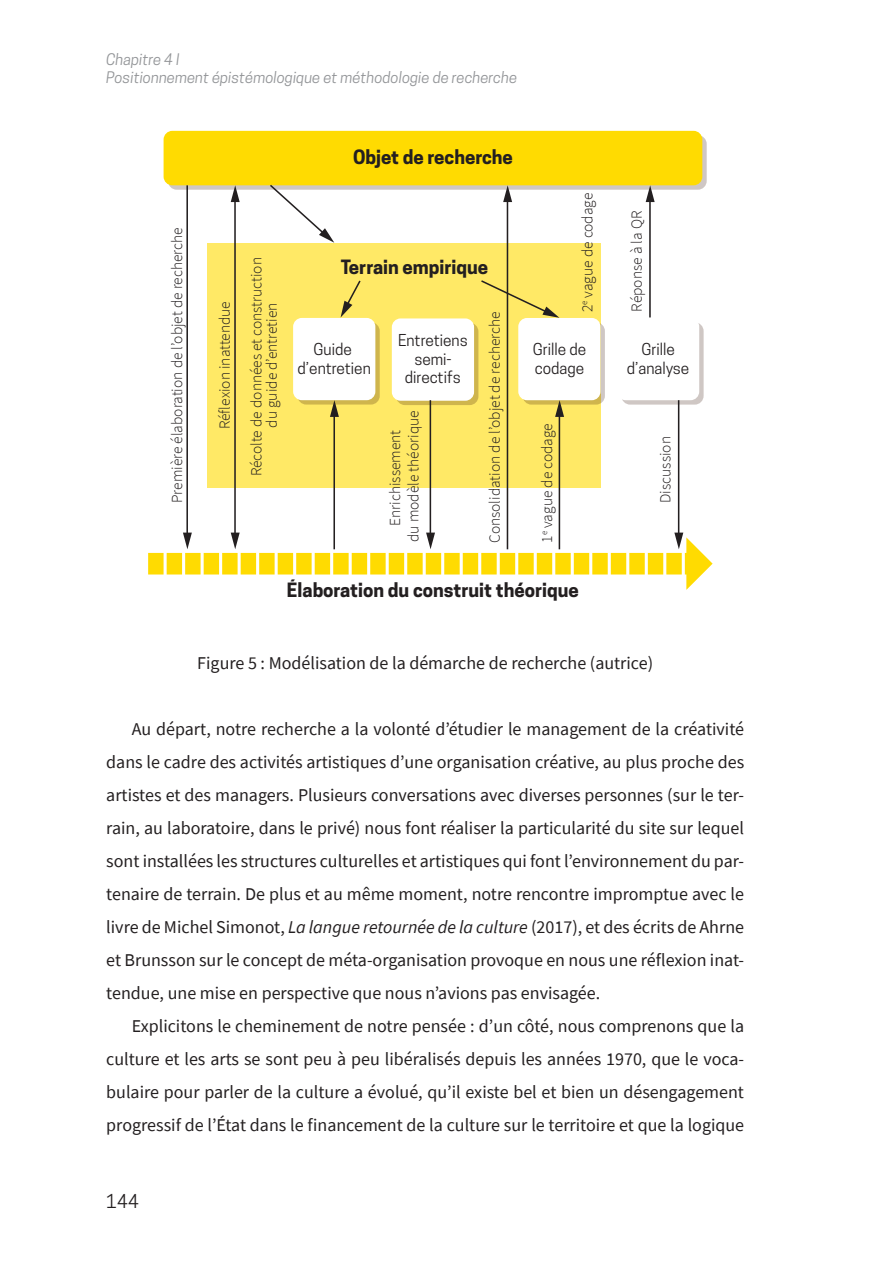
<style>
.page{position:relative;width:893px;height:1263px;background:#fff}
.page>*{position:absolute;margin:0;border:0;box-sizing:border-box;transform-origin:0 0}
.t1{font:700 18.45px "Cooper Hewitt";color:#231f20}
.Texte{font:18px/33px "Source Sans Pro";color:#231f20;text-align:justify}
.Heading_7{font:18px "Source Sans Pro";color:#231f20}
.t2{font:18px "Cooper Hewitt";color:#231f20}
.t3{font:300 15.45px/31.3px "Source Sans Pro";color:#231f20;text-align:center}
.t4{font:15.45px/18.5px "Cooper Hewitt";color:#231f20;text-align:center}
.t5{font:italic 15px/18px "Cooper Hewitt";color:#939598}
.s1{font-style:italic}
</style>
<div class="page">
<div style="left:207px;top:243px;width:393px;height:245px;background:#ffe966"></div>
<svg style="left:297px;top:322px;width:83px;height:83px"></svg>
<div style="left:293px;top:318px;width:82px;height:82px;background:#fff;border-radius:9px"></div>
<div style="left:396px;top:323px;width:82px;height:82px;background:linear-gradient(to right,#cfb54c,#cfb64f);border-radius:9px"></div>
<div style="left:392px;top:318px;width:82px;height:83px;background:#fff;border-radius:9px"></div>
<svg style="left:523px;top:322px;width:82px;height:83px"></svg>
<div style="left:518px;top:318px;width:82px;height:82px;background:#fff;border-radius:9px"></div>
<svg style="left:621px;top:322px;width:83px;height:83px"></svg>
<div style="left:617px;top:318px;width:82px;height:82px;background:#fff;border-radius:9px"></div>
<svg style="left:168px;top:135px;width:539px;height:55px;fill:#cfc7c4"></svg>
<div style="left:164px;top:131px;width:538px;height:54px;background:#ffdb01;border-radius:9px"></div>
<hr style="left:186px;top:185px;width:2px;height:351px;background:#231f20">
<hr style="left:234px;top:199px;width:2px;height:337px;background:#231f20">
<svg style="left:231px;top:185px;width:9px;height:17px"></svg>
<hr style="left:507px;top:199px;width:1px;height:350px;background:#231f20">
<svg style="left:503px;top:185px;width:9px;height:17px"></svg>
<hr style="left:430px;top:400px;width:1px;height:136px;background:#231f20">
<hr style="left:678px;top:400px;width:1px;height:136px;background:#231f20">
<svg style="left:148px;top:533px;width:565px;height:57px"></svg>
<hr style="left:333px;top:414px;width:2px;height:135px;background:#231f20">
<svg style="left:330px;top:400px;width:9px;height:17px"></svg>
<hr style="left:559px;top:414px;width:1px;height:135px;background:#231f20">
<svg style="left:555px;top:400px;width:9px;height:17px"></svg>
<hr style="left:649px;top:199px;width:2px;height:118px;background:#231f20">
<svg style="left:646px;top:185px;width:9px;height:17px"></svg>
<svg style="left:268px;top:185px;width:66px;height:58px"></svg>
<svg style="left:341px;top:280px;width:20px;height:37px"></svg>
<svg style="left:481px;top:279px;width:78px;height:39px"></svg>
<p class="t5" style="left:106px;top:50px;width:412px">Chapitre 4 I<br>Positionnement épistémologique et méthodologie de recherche</p>
<p class="t3" style="left:161px;top:503px;width:277px;rotate:-90deg">Première élaboration de l’objet de recherche</p>
<p class="t3" style="left:209px;top:476px;width:221px;rotate:-90deg">Réflexion inattendue<br>Récolte de données et construction</p>
<p class="t3" style="left:256px;top:428px;width:126px;rotate:-90deg">du guide d’entretien</p>
<p class="t1" style="left:353px;top:146px;width:161px">Objet de recherche</p>
<p class="t3" style="left:572px;top:312px;width:121px;rotate:-90deg">2<sup>e</sup> vague de codage</p>
<p class="t3" style="left:621px;top:312px;width:102px;rotate:-90deg">Réponse à la QR</p>
<p class="t1" style="left:341px;top:256px;width:149px">Terrain empirique</p>
<p class="t3" style="left:479px;top:543px;width:233px;rotate:-90deg">Consolidation de l’objet de recherche</p>
<p class="t4" style="left:398px;top:331px;width:71px">Entretiens semi&shy;directifs</p>
<p class="t4" style="left:298px;top:340px;width:75px">Guide d’entretien</p>
<p class="t4" style="left:533px;top:340px;width:55px;text-align:left">Grille de codage</p>
<p class="t4" style="left:627px;top:340px;width:64px">Grille d’analyse</p>
<p class="t3" style="left:386px;top:542px;width:133px;line-height:18.5px;rotate:-90deg">Enrichissement<br>du modèle théorique</p>
<p class="t3" style="left:531px;top:543px;width:121px;rotate:-90deg">1<sup>e</sup> vague de codage</p>
<p class="t3" style="left:650px;top:503px;width:68px;rotate:-90deg">Discussion</p>
<p class="t1" style="left:287px;top:579px;width:293px">Élaboration du construit théorique</p>
<p class="Heading_7" style="left:197px;top:652px;width:457px">Figure 5 : Modélisation de la démarche de recherche (autrice)</p>
<p class="Texte" style="left:106px;top:712px;width:639px;text-indent:26px">Au départ, notre recherche a la volonté d’étudier le management de la créativité dans le cadre des activités artistiques d’une organisation créative, au plus proche des artistes et des managers. Plusieurs conversations avec diverses personnes (sur le ter&shy;rain, au laboratoire, dans le privé) nous font réaliser la particularité du site sur lequel sont installées les structures culturelles et artistiques qui font l’environnement du par&shy;tenaire de terrain. De plus et au même moment, notre rencontre impromptue avec le livre de Michel Simonot, <span class="s1">La langue retournée de la culture</span> (2017), et des écrits de Ahrne et Brunsson sur le concept de méta-organisation provoque en nous une réflexion inat&shy;tendue, une mise en perspective que nous n’avions pas envisagée.</p>
<p class="Texte" style="left:106px;top:1009px;width:639px;text-indent:26px">Explicitons le cheminement de notre pensée : d’un côté, nous comprenons que la culture et les arts se sont peu à peu libéralisés depuis les années 1970, que le voca&shy;bulaire pour parler de la culture a évolué, qu’il existe bel et bien un désengagement progressif de l’État dans le financement de la culture sur le territoire et que la logique</p>
<p class="t2" style="left:106px;top:1191px;width:34px">144</p>
</div>
